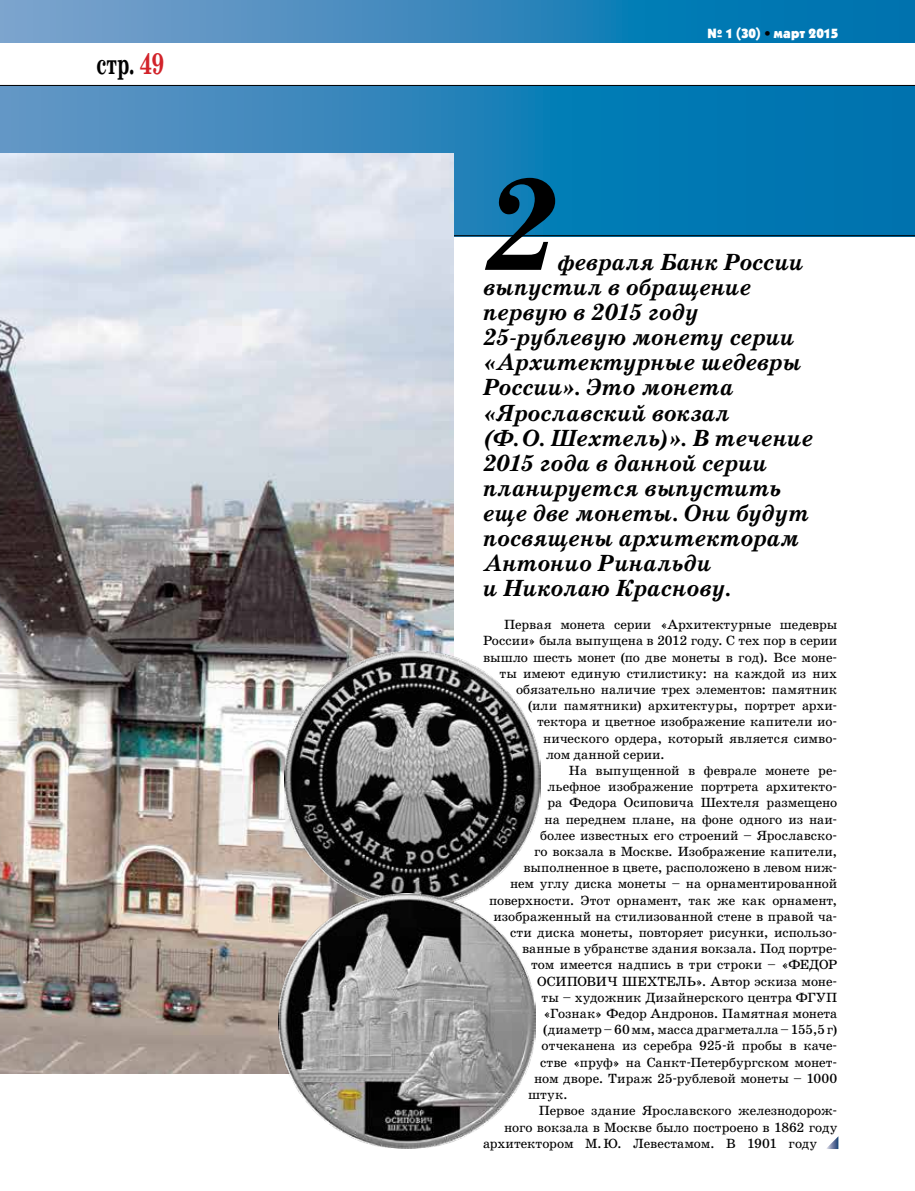
<style>
.page{position:relative;width:915px;height:1191px;background:#fff}
.page>*{position:absolute;margin:0;border:0;box-sizing:border-box;transform-origin:0 0}
.t1{font:italic 700 132.45px "School Book C";color:#000}
.t2{font:700 30px "School Book C";color:#000;scale:.7 1}
.t3{font:italic 700 23.7px/25px "School Book C";letter-spacing:-.015em;color:#000}
.t4{font:13.5px "School Book C";color:#000}
.t5{font:900 13.5px "Kabel C";letter-spacing:.02em;color:#fff}
.s1{color:#d2232a}
.s2{color:#000}
</style>
<div class="page">
<svg style="left:0;top:86px;width:914px;height:149px;background:#197fb6"></svg>
<hr style="left:0;top:85px;width:914px;height:1px;background:#000">
<hr style="left:0;top:235px;width:914px;height:1px;background:#000">
<svg style="left:0;top:0;width:914px;height:43px;background:#3588bc"></svg>
<img style="left:0;top:153px;width:453px;height:920px">
<img style="left:284px;top:650px;width:256px;height:243px">
<img style="left:279px;top:893px;width:256px;height:255px">
<svg style="left:827px;top:1136px;width:11px;height:13px"></svg>
<h2 class="t2" style="left:97px;top:47px;width:98px">стр. <span class="s1">49</span></h2>
<p class="t5" style="left:707px;top:25px;width:132px">№ 1 (30) <span class="s2">•</span> март 2015</p>
<h1 class="t1" style="left:483px;top:153px;width:78px">2</h1>
<p class="t3" style="left:483px;top:250px;width:332px;text-indent:74px">февраля Банк России выпустил в обращение первую в 2015 году<br>25‑рублевую монету серии «Архитектурные шедевры<br>России». Это монета «Ярославский вокзал<br>(Ф.О. Шехтель)». В течение<br>2015 года в данной серии планируется выпустить еще две монеты. Они будут посвящены архитекторам<br>Антонио Ринальди<br>и Николаю Краснову.</p>
<p class="t4" style="left:504px;top:617px;width:334px">Первая монета серии «Архитектурные шедевры</p>
<p class="t4" style="left:483px;top:633px;width:355px">России» была выпущена в 2012 году. С тех пор в серии</p>
<p class="t4" style="left:483px;top:649px;width:355px">вышло шесть монет (по две монеты в год). Все моне‑</p>
<p class="t4" style="left:499px;top:666px;width:339px">ты имеют единую стилистику: на каждой из них</p>
<p class="t4" style="left:516px;top:682px;width:322px">обязательно наличие трех элементов: памятник</p>
<p class="t4" style="left:528px;top:698px;width:311px">(или памятники) архитектуры, портрет архи‑</p>
<p class="t4" style="left:537px;top:714px;width:302px">тектора и цветное изображение капители ио‑</p>
<p class="t4" style="left:543px;top:730px;width:295px">нического ордера, который является симво‑</p>
<p class="t4" style="left:546px;top:747px;width:120px">лом данной серии.</p>
<p class="t4" style="left:568px;top:763px;width:270px">На выпущенной в феврале монете ре‑</p>
<p class="t4" style="left:547px;top:779px;width:291px">льефное изображение портрета архитекто‑</p>
<p class="t4" style="left:547px;top:795px;width:291px">ра Федора Осиповича Шехтеля размещено</p>
<p class="t4" style="left:544px;top:811px;width:294px">на переднем плане, на фоне одного из наи‑</p>
<p class="t4" style="left:540px;top:828px;width:298px">более известных его строений – Ярославско‑</p>
<p class="t4" style="left:534px;top:844px;width:304px">го вокзала в Москве. Изображение капители,</p>
<p class="t4" style="left:523px;top:860px;width:315px">выполненное в цвете, расположено в левом ниж‑</p>
<p class="t4" style="left:510px;top:876px;width:328px">нем углу диска монеты – на орнаментированной</p>
<p class="t4" style="left:489px;top:892px;width:349px">поверхности. Этот орнамент, так же как орнамент,</p>
<p class="t4" style="left:493px;top:909px;width:345px">изображенный на стилизованной стене в правой ча‑</p>
<p class="t4" style="left:510px;top:925px;width:328px">сти диска монеты, повторяет рисунки, использо‑</p>
<p class="t4" style="left:522px;top:941px;width:317px">ванные в убранстве здания вокзала. Под портре‑</p>
<p class="t4" style="left:531px;top:957px;width:307px">том имеется надпись в три строки – «ФЕДОР</p>
<p class="t4" style="left:537px;top:973px;width:301px">ОСИПОВИЧ ШЕХТЕЛЬ». Автор эскиза моне‑</p>
<p class="t4" style="left:541px;top:990px;width:297px">ты – художник Дизайнерского центра ФГУП</p>
<p class="t4" style="left:543px;top:1006px;width:295px">«Гознак» Федор Андронов. Памятная монета</p>
<p class="t4" style="left:543px;top:1022px;width:295px">(диаметр – 60мм, масса драгметалла – 155,5 г)</p>
<p class="t4" style="left:541px;top:1038px;width:297px">отчеканена из серебра 925‑й пробы в каче‑</p>
<p class="t4" style="left:540px;top:1054px;width:298px">стве «пруф» на Санкт-Петербургском монет‑</p>
<p class="t4" style="left:534px;top:1071px;width:305px">ном дворе. Тираж 25‑рублевой монеты – 1000</p>
<p class="t4" style="left:528px;top:1087px;width:41px">штук.</p>
<p class="t4" style="left:538px;top:1103px;width:300px">Первое здание Ярославского железнодорож‑</p>
<p class="t4" style="left:504px;top:1119px;width:335px">ного вокзала в Москве было построено в 1862 году</p>
<p class="t4" style="left:483px;top:1135px;width:335px">архитектором М.Ю. Левестамом. В 1901 году</p>
</div>
